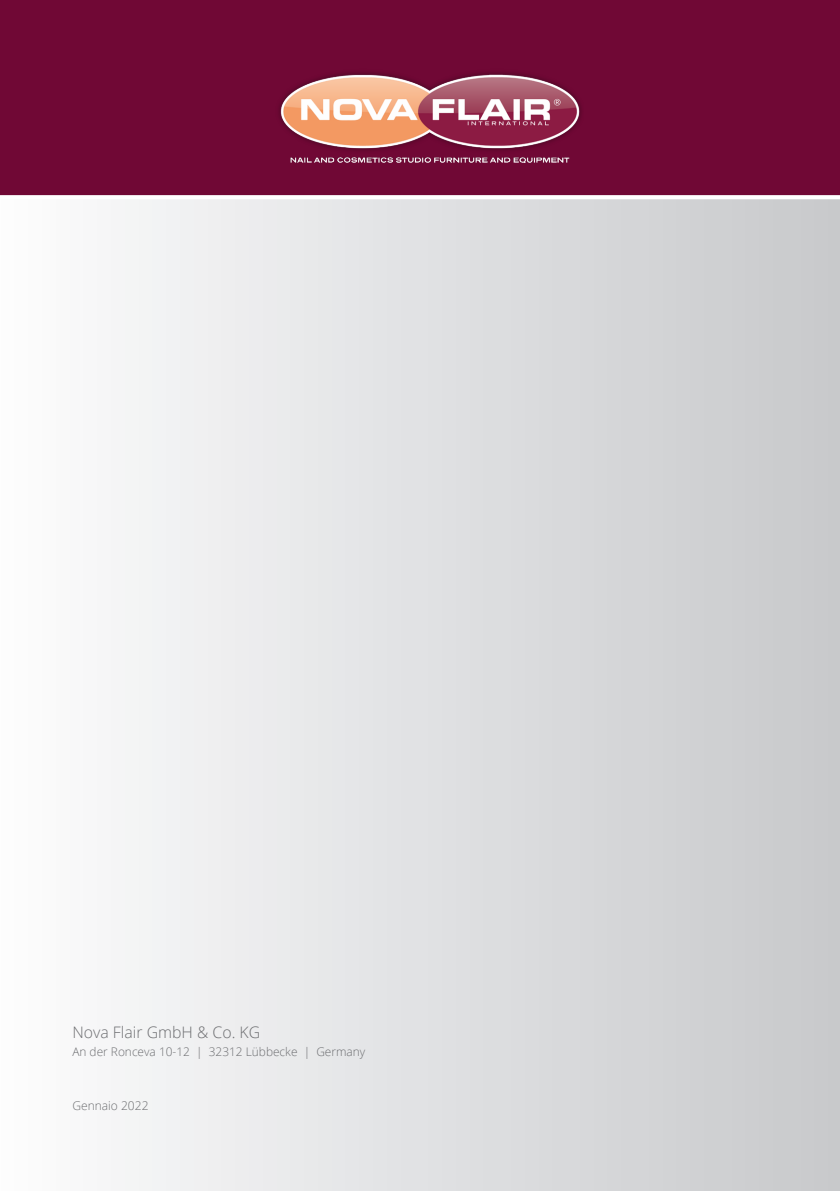
<style>
.page{position:relative;width:840px;height:1191px;background:#fff}
.page>*{position:absolute;margin:0;border:0;box-sizing:border-box;transform-origin:0 0}
.t1{font:300 15.8px "Open Sans";color:#6c6d70}
.t2{font:300 12px "Open Sans";color:#6c6d70}
.t3{font:300 11.8px "Open Sans";color:#6c6d70}
</style>
<div class="page">
<div style="left:0;top:197px;width:839px;height:994px;background:linear-gradient(to right,#fcfcfd,#c7c8cb)"></div>
<div style="left:0;top:0;width:839px;height:197px;background:#700835"></div>
<svg style="left:0;top:195px;width:839px;height:4px"></svg>
<img style="left:279px;top:72px;width:302px;height:90px">
<p class="t1" style="left:72px;top:1021px;width:189px">Nova Flair GmbH &amp; Co. KG</p>
<p class="t3" style="left:72px;top:1043px;width:294px">An der Ronceva 10-12 | 32312 Lübbecke | Germany</p>
<p class="t2" style="left:72px;top:1097px;width:78px">Gennaio 2022</p>
</div>
